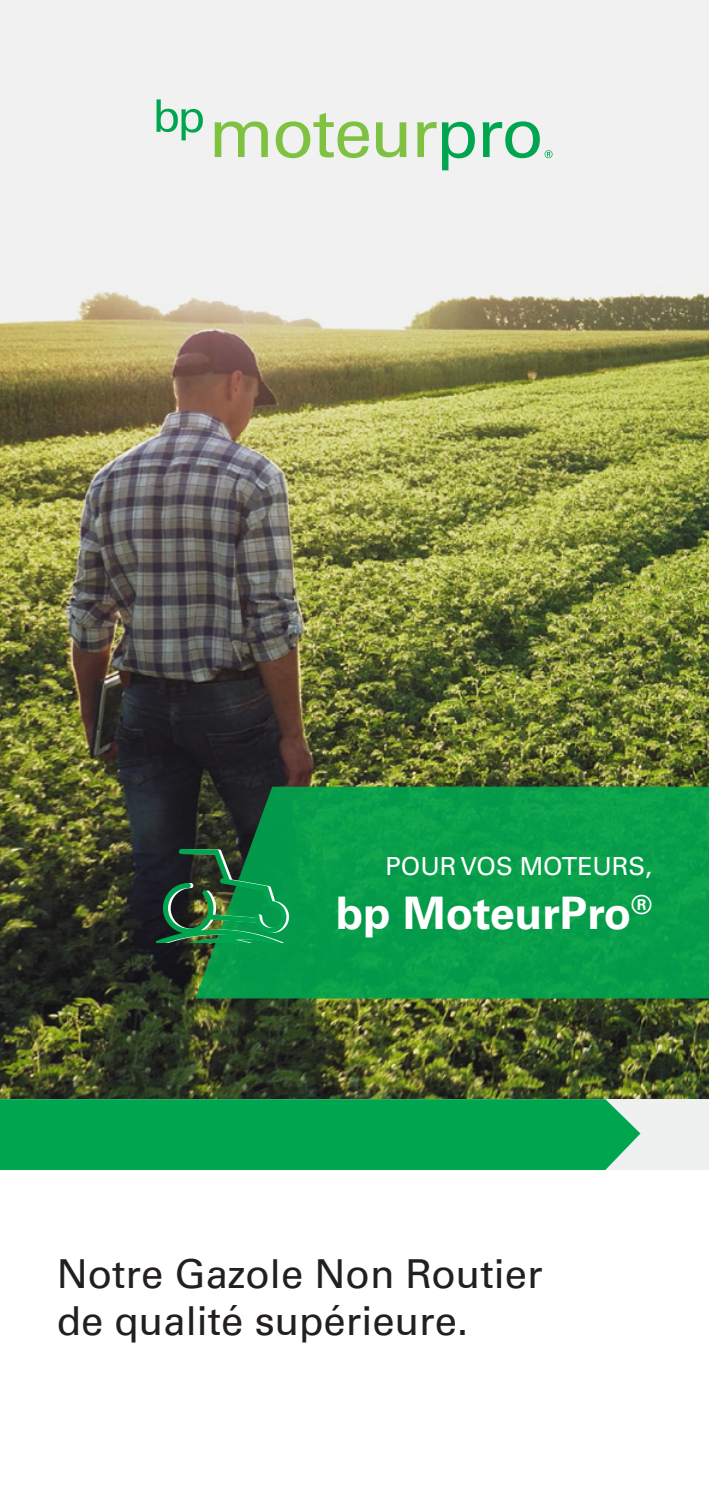
<style>
.page{position:relative;width:709px;height:1489px;background:#fff}
.page>*{position:absolute;margin:0;border:0;box-sizing:border-box;transform-origin:0 0}
.t1{font:700 45px "Universfor BP";color:#fff}
.t2{font:40px/47.5px "Universfor BP";color:#231f20}
.t3{font:25px "Universfor BP";color:#fff}
</style>
<div class="page">
<img style="left:0;top:0;width:709px;height:1099px">
<svg style="left:215px;top:121px;width:53px;height:36px"></svg>
<svg style="left:276px;top:113px;width:93px;height:45px"></svg>
<svg style="left:376px;top:122px;width:30px;height:35px"></svg>
<svg style="left:417px;top:122px;width:19px;height:35px"></svg>
<svg style="left:442px;top:122px;width:33px;height:48px"></svg>
<svg style="left:482px;top:121px;width:70px;height:37px"></svg>
<svg style="left:156px;top:99px;width:47px;height:41px"></svg>
<svg style="left:195px;top:786px;width:514px;height:212px;background:#099849"></svg>
<svg style="left:156px;top:849px;width:133px;height:93px;background:#207242"></svg>
<div style="left:0;top:1099px;width:709px;height:70px;background:#eff1f1"></div>
<div style="left:0;top:1099px;width:640px;height:70px;background:#00a54f"></div>
<p class="t3" style="left:385px;top:851px;width:268px">POUR VOS MOTEURS,</p>
<p class="t1" style="left:336px;top:886px;width:318px">bp MoteurPro<sup>®</sup></p>
<p class="t2" style="left:57px;top:1249px;width:487px">Notre Gazole Non Routier de qualité supérieure.</p>
</div>
